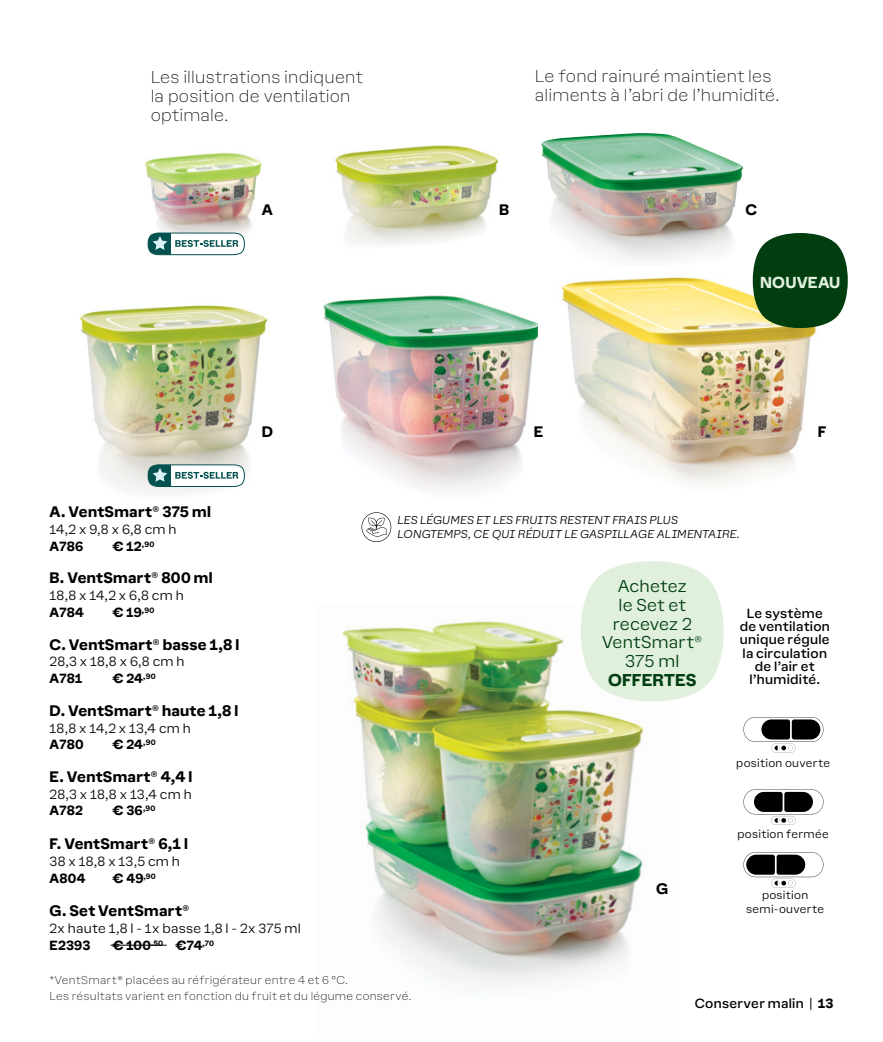
<style>
.page{position:relative;width:883px;height:1042px;background:#fff}
.page>*{position:absolute;margin:0;border:0;box-sizing:border-box;transform-origin:0 0}
.t1{font:100 15.75px/18.9px "Earl Sans";letter-spacing:.01em;color:#000}
.t2{font:300 15.75px/18.9px "Earl Sans";letter-spacing:.01em;color:#003d0f;text-align:center}
.t3{font:700 15.75px "Earl Sans";letter-spacing:.015em;color:#003d0f}
.t4{font:700 14.7px "Earl Sans";letter-spacing:.02em;color:#e1f0dd}
.t5{font:700 14px "Earl Sans";letter-spacing:.02em;color:#000}
.t6{font:300 12.25px "Earl Sans";letter-spacing:.02em;color:#000}
.t7{font:12.25px/13.3px "Earl Sans";letter-spacing:.025em;color:#000;text-align:center}
.t8{font:700 12.25px "Earl Sans";letter-spacing:.01em;color:#000}
.t9{font:100 10.5px/15.8px "Earl Sans";letter-spacing:.03em;color:#000}
.t10{font:italic 300 10.5px/14px "Earl Sans";letter-spacing:-.005em;color:#000}
.t11{font:300 10.5px/13.7px "Earl Sans";letter-spacing:.03em;color:#000;text-align:center}
.s1{font-weight:700}
</style>
<div class="page">
<img style="left:335px;top:146px;width:164px;height:99px">
<img style="left:80px;top:305px;width:188px;height:189px">
<img style="left:323px;top:295px;width:215px;height:196px">
<img style="left:145px;top:152px;width:116px;height:80px">
<img style="left:541px;top:133px;width:202px;height:128px">
<img style="left:342px;top:621px;width:317px;height:364px">
<img style="left:561px;top:274px;width:255px;height:211px">
<hr style="left:111px;top:945px;width:56px;height:1px;background:#000">
<svg style="left:743px;top:717px;width:80px;height:35px"></svg>
<svg style="left:743px;top:852px;width:80px;height:35px"></svg>
<svg style="left:743px;top:789px;width:80px;height:36px"></svg>
<svg style="left:362px;top:512px;width:29px;height:30px"></svg>
<svg style="left:581px;top:561px;width:143px;height:140px"></svg>
<svg style="left:147px;top:232px;width:98px;height:24px"></svg>
<svg style="left:147px;top:464px;width:98px;height:23px"></svg>
<svg style="left:753px;top:233px;width:95px;height:95px;background:#275a30"></svg>
<p class="t1" style="left:151px;top:67px;width:214px">Les illustrations indiquent la position de ventilation optimale.</p>
<p class="t1" style="left:535px;top:66px;width:246px">Le fond rainuré maintient les aliments à l'abri de l'humidité.</p>
<p class="t5" style="left:262px;top:197px;width:13px">A</p>
<p class="t5" style="left:499px;top:197px;width:12px">B</p>
<p class="t5" style="left:745px;top:197px;width:13px">C</p>
<p class="t4" style="left:760px;top:269px;width:82px">NOUVEAU</p>
<p class="t5" style="left:262px;top:419px;width:13px">D</p>
<p class="t5" style="left:534px;top:419px;width:11px">E</p>
<p class="t5" style="left:818px;top:419px;width:10px">F</p>
<p class="t5" style="left:50px;top:500px;width:163px">A. VentSmart® 375 ml</p>
<p class="t6" style="left:50px;top:519px;width:128px">14,2 x 9,8 x 6,8 cm h</p>
<p class="t8" style="left:50px;top:535px;width:35px">A786</p>
<p class="t8" style="left:113px;top:535px;width:43px">€ 12<sup>,90</sup></p>
<p class="t5" style="left:50px;top:566px;width:165px">B. VentSmart® 800 ml</p>
<p class="t6" style="left:50px;top:585px;width:136px">18,8 x 14,2 x 6,8 cm h</p>
<p class="t8" style="left:50px;top:602px;width:36px">A784</p>
<p class="t8" style="left:113px;top:602px;width:43px">€ 19<sup>,90</sup></p>
<p class="t5" style="left:50px;top:632px;width:191px">C. VentSmart® basse 1,8 l</p>
<p class="t6" style="left:50px;top:652px;width:136px">28,3 x 18,8 x 6,8 cm h</p>
<p class="t8" style="left:50px;top:668px;width:34px">A781</p>
<p class="t8" style="left:113px;top:668px;width:45px">€ 24<sup>,90</sup></p>
<p class="t5" style="left:50px;top:698px;width:190px">D. VentSmart® haute 1,8 l</p>
<p class="t6" style="left:50px;top:718px;width:143px">18,8 x 14,2 x 13,4 cm h</p>
<p class="t8" style="left:50px;top:734px;width:36px">A780</p>
<p class="t8" style="left:113px;top:734px;width:45px">€ 24<sup>,90</sup></p>
<p class="t5" style="left:50px;top:764px;width:144px">E. VentSmart® 4,4 l</p>
<p class="t6" style="left:50px;top:784px;width:144px">28,3 x 18,8 x 13,4 cm h</p>
<p class="t8" style="left:50px;top:800px;width:35px">A782</p>
<p class="t8" style="left:113px;top:800px;width:44px">€ 36<sup>,90</sup></p>
<p class="t5" style="left:50px;top:831px;width:140px">F. VentSmart® 6,1 l</p>
<p class="t6" style="left:50px;top:851px;width:132px">38 x 18,8 x 13,5 cm h</p>
<p class="t8" style="left:50px;top:867px;width:37px">A804</p>
<p class="t8" style="left:113px;top:867px;width:45px">€ 49<sup>,90</sup></p>
<p class="t5" style="left:50px;top:899px;width:141px">G. Set VentSmart®</p>
<p class="t6" style="left:50px;top:918px;width:253px">2x haute 1,8 l - 1x basse 1,8 l - 2x 375 ml</p>
<p class="t8" style="left:50px;top:934px;width:42px">E2393</p>
<p class="t8" style="left:113px;top:934px;width:103px">€ 100<sup>.50</sup> €74<sup>,70</sup></p>
<p class="t9" style="left:50px;top:971px;width:363px">*VentSmart® placées au réfrigérateur entre 4 et 6 °C.<br>Les résultats varient en fonction du fruit et du légume conservé.</p>
<p class="t10" style="left:398px;top:512px;width:344px">LES LÉGUMES ET LES FRUITS RESTENT FRAIS PLUS<br>LONGTEMPS, CE QUI RÉDUIT LE GASPILLAGE ALIMENTAIRE.</p>
<p class="t2" style="left:602px;top:575px;width:102px">Achetez<br>le Set et recevez 2<br>VentSmart®<br>375 ml</p>
<p class="t3" style="left:608px;top:666px;width:90px">OFFERTES</p>
<p class="t7" style="left:740px;top:605px;width:92px">Le système de ventilation unique régule la circulation de l'air et l'humidité.</p>
<p class="t11" style="left:736px;top:755px;width:95px">position ouverte</p>
<p class="t11" style="left:737px;top:826px;width:93px">position fermée</p>
<p class="t5" style="left:656px;top:876px;width:13px">G</p>
<p class="t11" style="left:746px;top:887px;width:79px">position semi-ouverte</p>
<p class="t7" style="left:695px;top:995px;width:140px">Conserver malin | <span class="s1">13</span></p>
</div>
